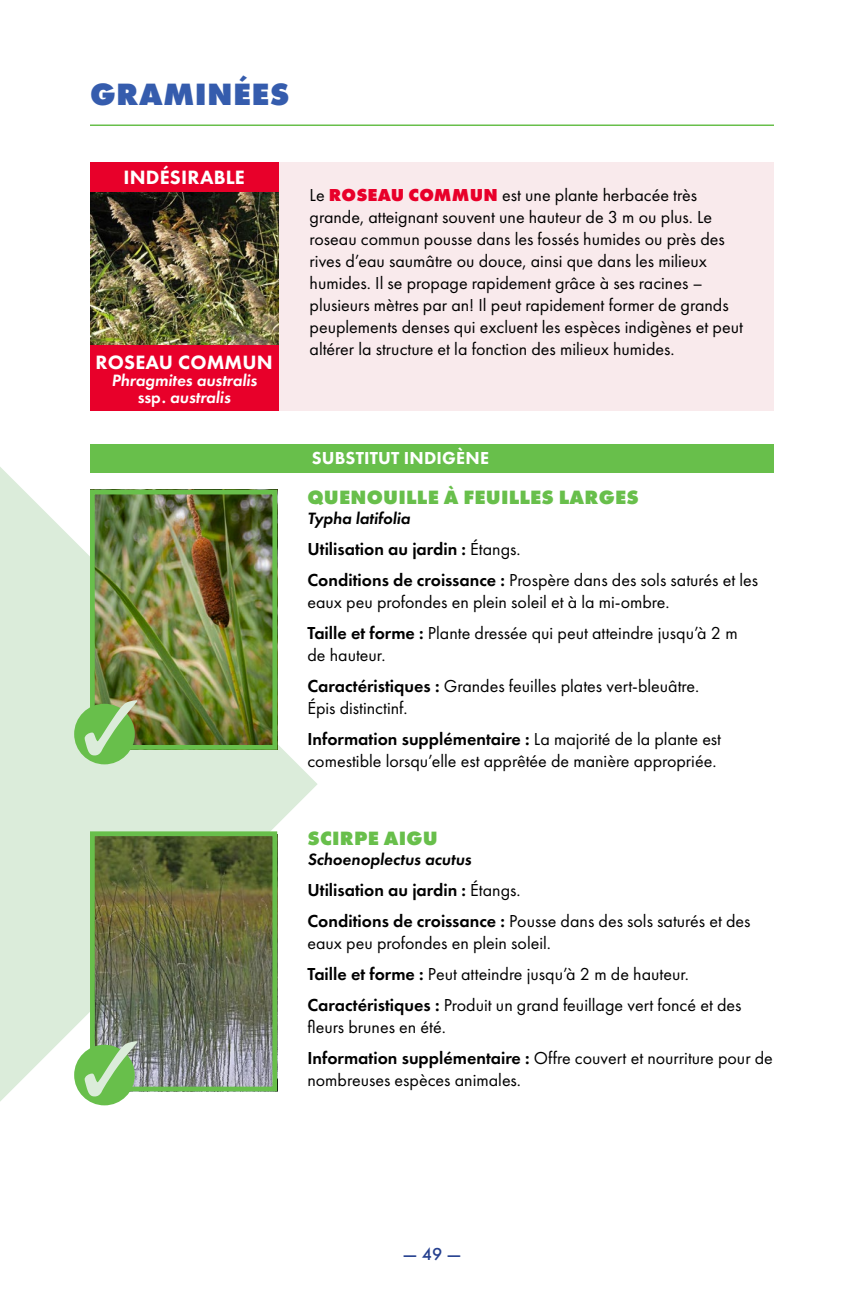
<style>
.page{position:relative;width:864px;height:1296px;background:#fff}
.page>*{position:absolute;margin:0;border:0;box-sizing:border-box;transform-origin:0 0}
.t1{font:800 32px "Futura PT";letter-spacing:.01em;color:#355cad}
.t2{font:800 20px "Futura PT";letter-spacing:.01em;color:#68bf4b}
.t3{font:800 20px "Futura PT";letter-spacing:.01em;color:#fff}
.t4{font:18px/22px "Futura PT";color:#000}
.t5{font:600 18px/31px "Futura PT";color:#000}
.t6{font:800 18px "Futura PT";letter-spacing:.01em;color:#fff}
.t7{font:500 18px "Futura PT";color:#25408f}
.t8{font:italic 600 17px "Futura PT";color:#000}
.t9{font:italic 600 17px/17px "Futura PT";color:#fff;text-align:center}
.s1{font-style:normal}
.s2{font-weight:800;color:#e8002a}
.s3{font-weight:400}
.s4{font-weight:600}
</style>
<div class="page">
<svg style="left:0;top:467px;width:318px;height:639px;fill:#dbecda"></svg>
<hr style="left:90px;top:124px;width:684px;height:2px;background:#68bf4b">
<div style="left:90px;top:162px;width:684px;height:249px;background:#f9eaec"></div>
<div style="left:90px;top:444px;width:684px;height:28px;background:#68bf4b"></div>
<img style="left:96px;top:496px;width:175px;height:248px">
<div style="left:90px;top:490px;width:187px;height:260px;border:5px solid #68bf4b"></div>
<div style="left:74px;top:704px;width:61px;height:60px;background:#68bf4b;border-radius:50%"></div>
<svg style="left:85px;top:700px;width:53px;height:55px"></svg>
<img style="left:96px;top:837px;width:175px;height:248px">
<div style="left:90px;top:831px;width:187px;height:260px;border:5px solid #68bf4b"></div>
<div style="left:74px;top:1045px;width:61px;height:60px;background:#68bf4b;border-radius:50%"></div>
<svg style="left:85px;top:1041px;width:53px;height:55px"></svg>
<img style="left:90px;top:191px;width:188px;height:154px">
<div style="left:90px;top:162px;width:188px;height:29px;background:#e8002a"></div>
<div style="left:90px;top:345px;width:188px;height:66px;background:#e8002a"></div>
<h1 class="t1" style="left:90px;top:74px;width:201px">GRAMINÉES</h1>
<p class="t3" style="left:123px;top:165px;width:123px">INDÉSIRABLE</p>
<p class="t3" style="left:95px;top:350px;width:179px">ROSEAU COMMUN</p>
<p class="t9" style="left:111px;top:371px;width:147px">Phragmites australis <span class="s1">ssp.</span> australis</p>
<p class="t4" style="left:310px;top:184px;width:435px">Le <span class="s2">ROSEAU COMMUN</span> est une plante herbacée très grande, atteignant souvent une hauteur de 3 m ou plus. Le roseau commun pousse dans les fossés humides ou près des rives d’eau saumâtre ou douce, ainsi que dans les milieux humides. Il se propage rapidement grâce à ses racines – plusieurs mètres par an! Il peut rapidement former de grands peuplements denses qui excluent les espèces indigènes et peut altérer la structure et la fonction des milieux humides.</p>
<p class="t6" style="left:312px;top:446px;width:179px">SUBSTITUT INDIGÈNE</p>
<p class="t2" style="left:308px;top:484px;width:333px">QUENOUILLE À FEUILLES LARGES</p>
<p class="t8" style="left:307px;top:507px;width:104px">Typha latifolia</p>
<p class="t5" style="left:307px;top:533px;width:452px">Utilisation au jardin : <span class="s3">Étangs.<br></span>Conditions de croissance : <span class="s3">Prospère dans des sols saturés et les</span></p>
<p class="t4" style="left:307px;top:586px;width:432px;line-height:31px">eaux peu profondes en plein soleil et à la mi-ombre.<br><span class="s4">Taille et forme :</span> Plante dressée qui peut atteindre jusqu’à 2 m</p>
<p class="t4" style="left:307px;top:639px;width:393px;line-height:31px">de hauteur.<br><span class="s4">Caractéristiques :</span> Grandes feuilles plates vert-bleuâtre.</p>
<p class="t4" style="left:307px;top:692px;width:415px;line-height:31px">Épis distinctinf.<br><span class="s4">Information supplémentaire :</span> La majorité de la plante est</p>
<p class="t4" style="left:307px;top:750px;width:411px">comestible lorsqu’elle est apprêtée de manière appropriée.</p>
<p class="t2" style="left:308px;top:825px;width:132px">SCIRPE AIGU</p>
<p class="t8" style="left:307px;top:848px;width:165px">Schoenoplectus acutus</p>
<p class="t5" style="left:307px;top:874px;width:445px">Utilisation au jardin : <span class="s3">Étangs.<br></span>Conditions de croissance : <span class="s3">Pousse dans des sols saturés et des</span></p>
<p class="t4" style="left:307px;top:927px;width:436px;line-height:31px">eaux peu profondes en plein soleil.<br><span class="s4">Taille et forme :</span> Peut atteindre jusqu’à 2 m de hauteur.<br><span class="s4">Caractéristiques :</span> Produit un grand feuillage vert foncé et des</p>
<p class="t4" style="left:307px;top:1011px;width:467px;line-height:31px">fleurs brunes en été.<br><span class="s4">Information supplémentaire :</span> Offre couvert et nourriture pour de</p>
<p class="t4" style="left:307px;top:1069px;width:215px">nombreuses espèces animales.</p>
<p class="t7" style="left:402px;top:1243px;width:61px">— 49 —</p>
</div>
